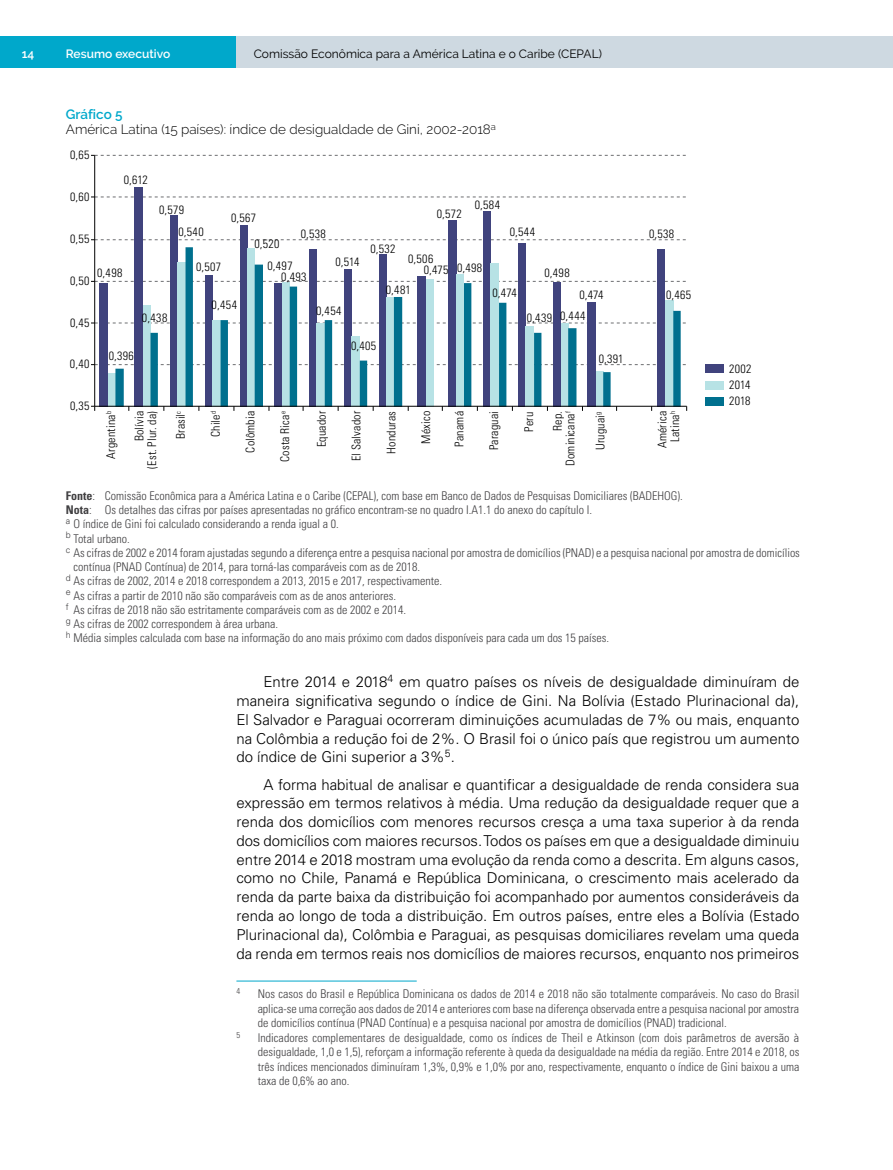
<style>
.page{position:relative;width:893px;height:1170px;background:#fff}
.page>*{position:absolute;margin:0;border:0;box-sizing:border-box;transform-origin:0 0}
.t1{font:300 15px/18.8px "Univers LT Std";color:#000;text-align:justify}
.t2{font:300 13.5px/15px "Raleway";color:#000}
.t3{font:300 condensed 12px/14.4px "Univers LT Std";color:#414042;text-align:justify}
.t4{font:300 condensed 12px/12.8px "Univers LT Std";letter-spacing:.02em;color:#000;text-align:right}
.t5{font:12px "Raleway";color:#000}
.t6{font:600 12px "Raleway";color:#fff}
.t7{font:300 condensed 8.4px "Univers LT Std";color:#414042}
.s1{font-weight:600;color:#00a8cb}
.s2{font-weight:700}
</style>
<div class="page">
<div style="left:0;top:36px;width:237px;height:32px;background:#00a8cb"></div>
<div style="left:236px;top:36px;width:657px;height:32px;background:#ced9e1"></div>
<div style="left:100px;top:283px;width:8px;height:124px;background:#40437d"></div>
<div style="left:135px;top:187px;width:8px;height:220px;background:#40437d"></div>
<div style="left:170px;top:215px;width:7px;height:192px;background:#40437d"></div>
<div style="left:240px;top:225px;width:7px;height:182px;background:#40437d"></div>
<div style="left:448px;top:221px;width:9px;height:186px;background:#40437d"></div>
<div style="left:483px;top:211px;width:8px;height:196px;background:#40437d"></div>
<div style="left:518px;top:244px;width:8px;height:163px;background:#40437d"></div>
<div style="left:108px;top:373px;width:7px;height:34px;background:#b7e2e5"></div>
<svg style="left:115px;top:247px;width:566px;height:159px"></svg>
<hr style="left:94px;top:155px;width:1px;height:251px;background:#000">
<svg style="left:91px;top:155px;width:595px;height:1px"></svg>
<svg style="left:91px;top:196px;width:595px;height:2px"></svg>
<svg style="left:91px;top:239px;width:595px;height:1px"></svg>
<svg style="left:91px;top:281px;width:595px;height:1px"></svg>
<svg style="left:91px;top:322px;width:595px;height:2px"></svg>
<svg style="left:91px;top:364px;width:595px;height:1px"></svg>
<hr style="left:95px;top:406px;width:592px;height:1px;background:#000">
<div style="left:705px;top:364px;width:19px;height:9px;background:#40437d"></div>
<div style="left:705px;top:381px;width:19px;height:8px;background:#b7e2e5"></div>
<div style="left:705px;top:397px;width:19px;height:8px;background:#00708e"></div>
<hr style="left:236px;top:980px;width:181px;height:1px;background:#00a8cb">
<p class="t6" style="left:22px;top:47px;width:14px">14</p>
<p class="t6" style="left:66px;top:47px;width:106px">Resumo executivo</p>
<p class="t5" style="left:254px;top:47px;width:350px">Comissão Econômica para a América Latina e o Caribe (CEPAL)</p>
<p class="t2" style="left:66px;top:107px;width:431px"><span class="s1">Gráfico 5<br></span>América Latina (15 países): índice de desigualdade de Gini, 2002-2018<sup>a</sup></p>
<p class="t4" style="left:70px;top:148px;width:21px">0,65</p>
<p class="t4" style="left:124px;top:174px;width:26px">0,612</p>
<p class="t4" style="left:70px;top:190px;width:21px">0,60</p>
<p class="t4" style="left:159px;top:203px;width:26px">0,579</p>
<p class="t4" style="left:231px;top:212px;width:27px">0,567</p>
<p class="t4" style="left:437px;top:208px;width:26px">0,572</p>
<p class="t4" style="left:475px;top:198px;width:27px">0,584</p>
<p class="t4" style="left:70px;top:232px;width:21px">0,55</p>
<p class="t4" style="left:70px;top:274px;width:21px">0,50</p>
<p class="t4" style="left:97px;top:267px;width:27px">0,498</p>
<p class="t4" style="left:70px;top:316px;width:21px">0,45</p>
<p class="t4" style="left:142px;top:311px;width:27px">0,438</p>
<p class="t4" style="left:178px;top:226px;width:27px">0,540</p>
<p class="t4" style="left:196px;top:261px;width:27px">0,507</p>
<p class="t4" style="left:212px;top:298px;width:27px">0,454</p>
<p class="t4" style="left:254px;top:238px;width:27px">0,520</p>
<p class="t4" style="left:301px;top:227px;width:27px">0,538</p>
<p class="t4" style="left:267px;top:259px;width:27px">0,497</p>
<p class="t4" style="left:281px;top:270px;width:27px">0,493</p>
<p class="t4" style="left:335px;top:255px;width:25px">0,514</p>
<p class="t4" style="left:370px;top:242px;width:27px">0,532</p>
<p class="t4" style="left:408px;top:252px;width:27px">0,506</p>
<p class="t4" style="left:424px;top:262px;width:60px">0,475 0,498</p>
<p class="t4" style="left:510px;top:226px;width:27px">0,544</p>
<p class="t4" style="left:544px;top:267px;width:27px">0,498</p>
<p class="t4" style="left:386px;top:283px;width:27px">0,481</p>
<p class="t4" style="left:492px;top:286px;width:26px">0,474</p>
<p class="t4" style="left:579px;top:289px;width:26px">0,474</p>
<p class="t4" style="left:316px;top:305px;width:27px">0,454</p>
<p class="t4" style="left:527px;top:310px;width:60px">0,439 0,444</p>
<p class="t4" style="left:649px;top:227px;width:27px">0,538</p>
<p class="t4" style="left:666px;top:289px;width:27px">0,465</p>
<p class="t4" style="left:70px;top:358px;width:21px">0,40</p>
<p class="t4" style="left:109px;top:349px;width:27px">0,396</p>
<p class="t4" style="left:351px;top:339px;width:27px">0,405</p>
<p class="t4" style="left:599px;top:352px;width:26px">0,391</p>
<p class="t4" style="left:729px;top:362px;width:24px">2002</p>
<p class="t4" style="left:729px;top:378px;width:23px">2014</p>
<p class="t4" style="left:70px;top:399px;width:21px">0,35</p>
<p class="t4" style="left:105px;top:459px;width:49px;rotate:-90deg">Argentina<sup>b</sup></p>
<p class="t4" style="left:133px;top:469px;width:59px;rotate:-90deg">Bolívia<br>(Est. Plur. da)</p>
<p class="t4" style="left:174px;top:439px;width:30px;rotate:-90deg">Brasil<sup>c</sup></p>
<p class="t4" style="left:209px;top:437px;width:27px;rotate:-90deg">Chile<sup>d</sup></p>
<p class="t4" style="left:244px;top:452px;width:43px;rotate:-90deg">Colômbia</p>
<p class="t4" style="left:279px;top:462px;width:53px;rotate:-90deg">Costa Rica<sup>e</sup></p>
<p class="t4" style="left:315px;top:447px;width:38px;rotate:-90deg">Equador</p>
<p class="t4" style="left:350px;top:461px;width:52px;rotate:-90deg">El Salvador</p>
<p class="t4" style="left:385px;top:453px;width:44px;rotate:-90deg">Honduras</p>
<p class="t4" style="left:420px;top:444px;width:34px;rotate:-90deg">México</p>
<p class="t4" style="left:453px;top:446px;width:37px;rotate:-90deg">Panamá</p>
<p class="t4" style="left:488px;top:450px;width:41px;rotate:-90deg">Paraguai</p>
<p class="t4" style="left:523px;top:432px;width:22px;rotate:-90deg">Peru</p>
<p class="t4" style="left:551px;top:466px;width:56px;rotate:-90deg">Rep.<br>Dominicana<sup>f</sup></p>
<p class="t4" style="left:594px;top:450px;width:40px;rotate:-90deg">Uruguai<sup>g</sup></p>
<p class="t4" style="left:656px;top:448px;width:39px;text-align:center;rotate:-90deg">América<br>Latina<sup>h</sup></p>
<p class="t4" style="left:729px;top:394px;width:23px">2018</p>
<p class="t3" style="left:66px;top:488px;width:618px"><span class="s2">Fonte</span>: Comissão Econômica para a América Latina e o Caribe (CEPAL), com base em Banco de Dados de Pesquisas Domiciliares (BADEHOG).</p>
<p class="t3" style="left:66px;top:502px;width:528px"><span class="s2">Nota</span>: Os detalhes das cifras por países apresentadas no gráfico encontram-se no quadro I.A1.1 do anexo do capítulo I.</p>
<p class="t3" style="left:66px;top:517px;width:274px"><sup>a</sup> O índice de Gini foi calculado considerando a renda igual a 0.</p>
<p class="t3" style="left:66px;top:531px;width:66px"><sup>b</sup> Total urbano.</p>
<p class="t3" style="left:66px;top:545px;width:735px"><sup>c</sup> As cifras de 2002 e 2014 foram ajustadas segundo a diferença entre a pesquisa nacional por amostra de domicílios (PNAD) e a pesquisa nacional por amostra de domicílios</p>
<p class="t3" style="left:74px;top:559px;width:348px">contínua (PNAD Contínua) de 2014, para torná-las comparáveis com as de 2018.</p>
<p class="t3" style="left:66px;top:574px;width:378px"><sup>d</sup> As cifras de 2002, 2014 e 2018 correspondem a 2013, 2015 e 2017, respectivamente.</p>
<p class="t3" style="left:66px;top:588px;width:332px"><sup>e</sup> As cifras a partir de 2010 não são comparáveis com as de anos anteriores.</p>
<p class="t3" style="left:66px;top:602px;width:342px"><sup>f</sup> As cifras de 2018 não são estritamente comparáveis com as de 2002 e 2014.</p>
<p class="t3" style="left:66px;top:616px;width:214px"><sup>g</sup> As cifras de 2002 correspondem à área urbana.</p>
<p class="t3" style="left:66px;top:631px;width:545px"><sup>h</sup> Média simples calculada com base na informação do ano mais próximo com dados disponíveis para cada um dos 15 países.</p>
<p class="t1" style="left:236px;top:672px;width:565px;text-indent:27px">Entre 2014 e 2018<sup>4</sup> em quatro países os níveis de desigualdade diminuíram de maneira significativa segundo o índice de Gini. Na Bolívia (Estado Plurinacional da), El Salvador e Paraguai ocorreram diminuições acumuladas de 7% ou mais, enquanto na Colômbia a redução foi de 2%. O Brasil foi o único país que registrou um aumento do índice de Gini superior a 3%<sup>5</sup>.</p>
<p class="t1" style="left:236px;top:775px;width:565px;text-indent:27px">A forma habitual de analisar e quantificar a desigualdade de renda considera sua expressão em termos relativos à média. Uma redução da desigualdade requer que a renda dos domicílios com menores recursos cresça a uma taxa superior à da renda dos domicílios com maiores recursos. Todos os países em que a desigualdade diminuiu entre 2014 e 2018 mostram uma evolução da renda como a descrita. Em alguns casos, como no Chile, Panamá e República Dominicana, o crescimento mais acelerado da renda da parte baixa da distribuição foi acompanhado por aumentos consideráveis da renda ao longo de toda a distribuição. Em outros países, entre eles a Bolívia (Estado Plurinacional da), Colômbia e Paraguai, as pesquisas domiciliares revelam uma queda da renda em termos reais nos domicílios de maiores recursos, enquanto nos primeiros</p>
<p class="t7" style="left:236px;top:986px;width:5px">4</p>
<p class="t3" style="left:258px;top:986px;width:543px">Nos casos do Brasil e República Dominicana os dados de 2014 e 2018 não são totalmente comparáveis. No caso do Brasil aplica-se uma correção aos dados de 2014 e anteriores com base na diferença observada entre a pesquisa nacional por amostra de domicílios contínua (PNAD Contínua) e a pesquisa nacional por amostra de domicílios (PNAD) tradicional.</p>
<p class="t7" style="left:236px;top:1029px;width:5px">5</p>
<p class="t3" style="left:258px;top:1030px;width:543px">Indicadores complementares de desigualdade, como os índices de Theil e Atkinson (com dois parâmetros de aversão à desigualdade, 1,0 e 1,5), reforçam a informação referente à queda da desigualdade na média da região. Entre 2014 e 2018, os três índices mencionados diminuíram 1,3%, 0,9% e 1,0% por ano, respectivamente, enquanto o índice de Gini baixou a uma taxa de 0,6% ao ano.</p>
</div>
